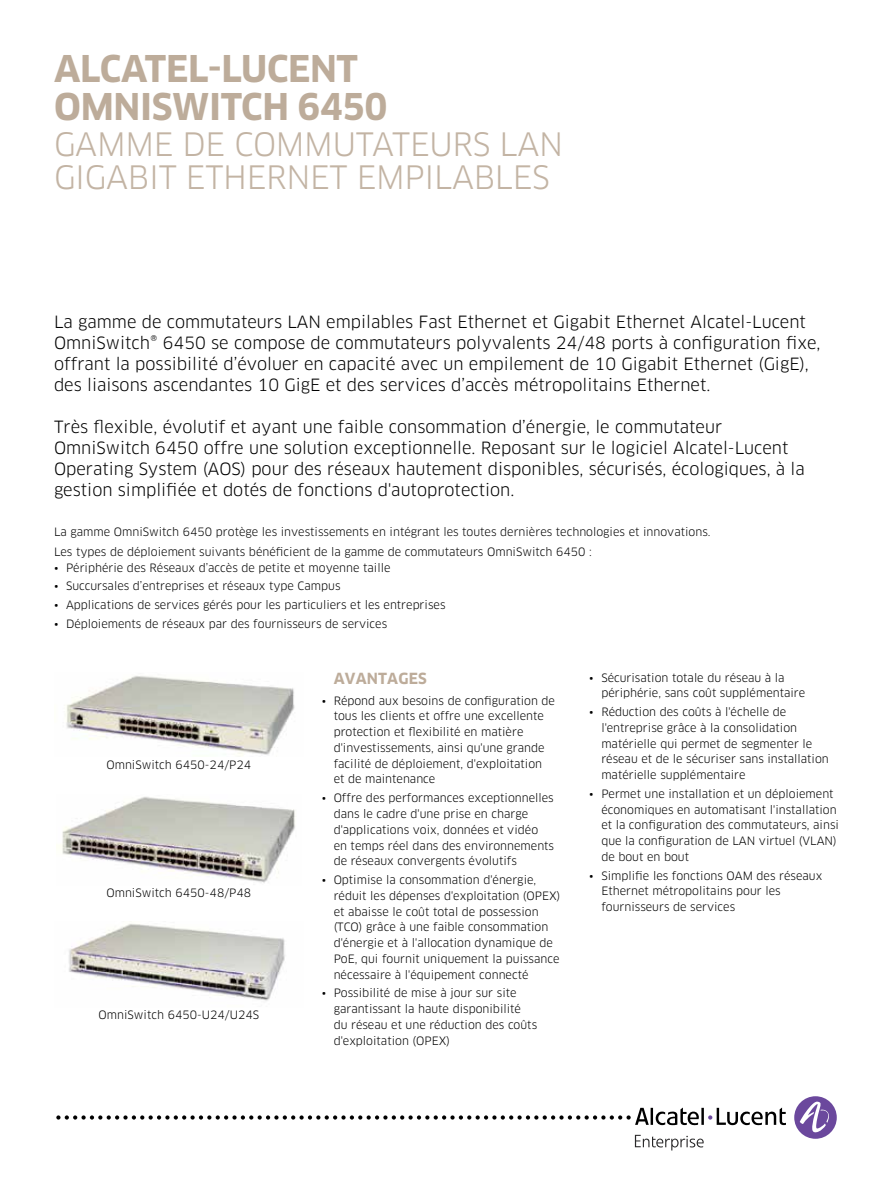
<style>
.page{position:relative;width:893px;height:1191px;background:#fff}
.page>*{position:absolute;margin:0;border:0;box-sizing:border-box;transform-origin:0 0}
.t1{font:700 36px/37.5px "Clan OT";letter-spacing:-.01em;color:#bdac9a}
.t2{font:31.5px/33px "Clan OT";letter-spacing:-.01em;color:#c3b4a4}
.t3{font:16.5px/21px "Clan OT";color:#000}
.t4{font:700 15px "Clan OT";letter-spacing:.01em;color:#bdac9a}
.t5{font:11.25px/15.8px "Clan OT";color:#000}
</style>
<div class="page">
<div style="left:794px;top:1096px;width:43px;height:42px;background:#6b489d;border-radius:50%"></div>
<svg style="left:800px;top:1101px;width:32px;height:32px"></svg>
<svg style="left:56px;top:1107px;width:730px;height:18px"></svg>
<svg style="left:635px;top:1134px;width:69px;height:16px"></svg>
<img style="left:66px;top:676px;width:229px;height:80px">
<img style="left:62px;top:796px;width:233px;height:87px">
<img style="left:69px;top:923px;width:216px;height:78px">
<h1 class="t1" style="left:54px;top:51px;width:335px">ALCATEL-LUCENT<br>OMNISWITCH 6450</h1>
<h2 class="t2" style="left:54px;top:128px;width:510px">GAMME DE COMMUTATEURS LAN<br>GIGABIT ETHERNET EMPILABLES</h2>
<p class="t3" style="left:54px;top:311px;width:768px">La gamme de commutateurs LAN empilables Fast Ethernet et Gigabit Ethernet Alcatel-Lucent OmniSwitch® 6450 se compose de commutateurs polyvalents 24/48 ports à configuration fixe, offrant la possibilité d’évoluer en capacité avec un empilement de 10 Gigabit Ethernet (GigE), des liaisons ascendantes 10 GigE et des services d’accès métropolitains Ethernet.</p>
<p class="t3" style="left:54px;top:416px;width:752px">Très flexible, évolutif et ayant une faible consommation d’énergie, le commutateur OmniSwitch 6450 offre une solution exceptionnelle. Reposant sur le logiciel Alcatel-Lucent Operating System (AOS) pour des réseaux hautement disponibles, sécurisés, écologiques, à la gestion simplifiée et dotés de fonctions d'autoprotection.</p>
<p class="t5" style="left:54px;top:522px;width:658px;line-height:20px">La gamme OmniSwitch 6450 protège les investissements en intégrant les toutes dernières technologies et innovations.<br>Les types de déploiement suivants bénéficient de la gamme de commutateurs OmniSwitch 6450 :</p>
<p class="t5" style="left:54px;top:560px;width:338px">• Périphérie des Réseaux d’accès de petite et moyenne taille</p>
<p class="t5" style="left:54px;top:578px;width:288px">• Succursales d’entreprises et réseaux type Campus</p>
<p class="t5" style="left:54px;top:597px;width:393px">• Applications de services gérés pour les particuliers et les entreprises</p>
<p class="t5" style="left:54px;top:616px;width:335px">• Déploiements de réseaux par des fournisseurs de services</p>
<p class="t5" style="left:106px;top:756px;width:146px">OmniSwitch 6450-24/P24</p>
<p class="t5" style="left:106px;top:885px;width:146px">OmniSwitch 6450-48/P48</p>
<p class="t5" style="left:99px;top:1007px;width:162px">OmniSwitch 6450-U24/U24S</p>
<h3 class="t4" style="left:334px;top:670px;width:95px">AVANTAGES</h3>
<p class="t5" style="left:334px;top:692px;width:223px;text-indent:-12px">• Répond aux besoins de configuration de tous les clients et offre une excellente protection et flexibilité en matière d'investissements, ainsi qu'une grande facilité de déploiement, d'exploitation et de maintenance</p>
<p class="t5" style="left:334px;top:790px;width:222px;text-indent:-12px">• Offre des performances exceptionnelles dans le cadre d'une prise en charge d'applications voix, données et vidéo en temps réel dans des environnements de réseaux convergents évolutifs</p>
<p class="t5" style="left:334px;top:872px;width:228px;text-indent:-12px">• Optimise la consommation d'énergie, réduit les dépenses d'exploitation (OPEX) et abaisse le coût total de possession (TCO) grâce à une faible consommation d'énergie et à l'allocation dynamique de PoE, qui fournit uniquement la puissance nécessaire à l'équipement connecté</p>
<p class="t5" style="left:334px;top:985px;width:205px;text-indent:-12px">• Possibilité de mise à jour sur site garantissant la haute disponibilité du réseau et une réduction des coûts d'exploitation (OPEX)</p>
<p class="t5" style="left:601px;top:669px;width:205px;text-indent:-12px">• Sécurisation totale du réseau à la périphérie, sans coût supplémentaire</p>
<p class="t5" style="left:601px;top:704px;width:229px;text-indent:-12px">• Réduction des coûts à l'échelle de l'entreprise grâce à la consolidation matérielle qui permet de segmenter le réseau et de le sécuriser sans installation matérielle supplémentaire</p>
<p class="t5" style="left:601px;top:786px;width:239px;text-indent:-12px">• Permet une installation et un déploiement économiques en automatisant l'installation et la configuration des commutateurs, ainsi que la configuration de LAN virtuel (VLAN) de bout en bout</p>
<p class="t5" style="left:601px;top:867px;width:222px;text-indent:-12px">• Simplifie les fonctions OAM des réseaux<br>Ethernet métropolitains pour les fournisseurs de services</p>
</div>
